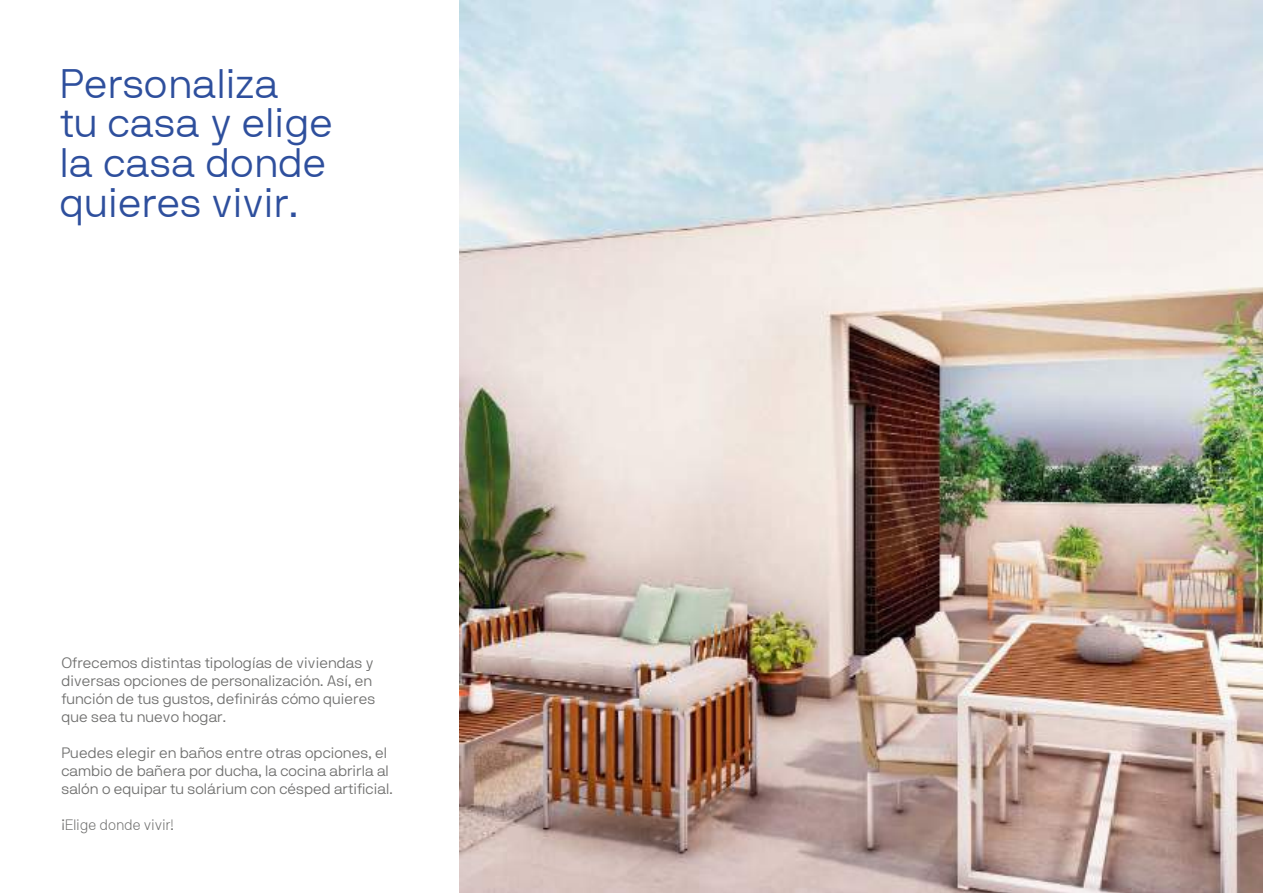
<style>
.page{position:relative;width:1263px;height:893px;background:#fff}
.page>*{position:absolute;margin:0;border:0;box-sizing:border-box;transform-origin:0 0}
.t1{font:41.1px/39.6px "NB International Light Webfont";color:#2e4f9d}
.t2{font:300 15px/18px "NB International Pro";color:#6f6f6e}
.t3{font:15px "NB National Std Light Webfont";color:#6f6f6e}
.s1{font-family:"NB International Pro";font-weight:300}
</style>
<div class="page">
<img style="left:460px;top:0;width:803px;height:893px">
<h1 class="t1" style="left:60px;top:64px;width:275px">Personaliza<br>tu casa y elige la casa donde quieres vivir.</h1>
<p class="t2" style="left:61px;top:654px;width:315px">Ofrecemos distintas tipologías de viviendas y diversas opciones de personalización. Así, en función de tus gustos, definirás cómo quieres que sea tu nuevo hogar.</p>
<p class="t2" style="left:61px;top:744px;width:333px">Puedes elegir en baños entre otras opciones, el cambio de bañera por ducha, la cocina abrirla al salón o equipar tu solárium con césped artificial.</p>
<p class="t3" style="left:61px;top:816px;width:114px"><span class="s1">¡</span>Elige donde vivir!</p>
</div>
